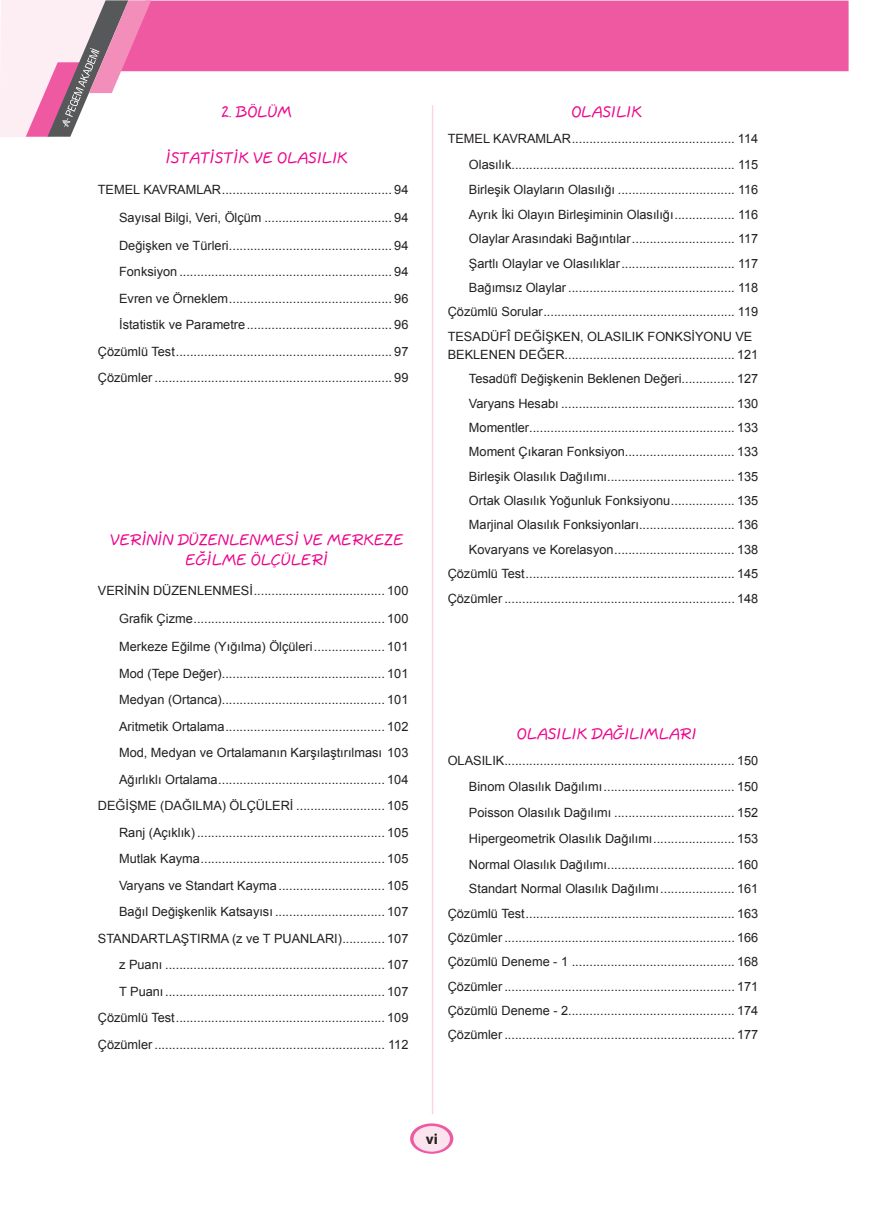
<style>
.page{position:relative;width:872px;height:1212px;background:#fff}
.page>*{position:absolute;margin:0;border:0;box-sizing:border-box;transform-origin:0 0}
.t1{font:16.5px/19.5px "Quill Script";color:#ed028c;text-align:center}
.t2{font:700 15px "Myriad Pro";color:#231f20}
.t3{font:12.75px/26.5px "Arial";color:#231f20;text-align:justify}
</style>
<div class="page">
<svg style="left:410px;top:1123px;width:43px;height:31px"></svg>
<div style="left:413px;top:1126px;width:37px;height:25px;background:#fce4ee;border-radius:50%"></div>
<hr style="left:432px;top:105px;width:1px;height:1009px;background:#ef59a1">
<div style="left:151px;top:1px;width:697px;height:70px;background:#ef59a1"></div>
<svg style="left:0;top:0;width:151px;height:137px"></svg>
<p class="t1" style="left:222px;top:102px;width:72px">2. BÖLÜM</p>
<p class="t1" style="left:166px;top:149px;width:183px">İSTATİSTİK VE OLASILIK</p>
<p class="t3" style="left:119px;top:175px;width:291px;line-height:28px;text-indent:-21px">TEMEL KAVRAMLAR................................................ 94<br>Sayısal Bilgi, Veri, Ölçüm .................................... 94<br>Değişken ve Türleri.............................................. 94</p>
<p class="t3" style="left:98px;top:258px;width:312px;text-align:right">Fonksiyon ............................................................ 94<br>Evren ve Örneklem.............................................. 96<br>İstatistik ve Parametre......................................... 96<br>Çözümlü Test............................................................. 97<br>Çözümler ................................................................... 99</p>
<p class="t1" style="left:110px;top:531px;width:295px">VERİNİN DÜZENLENMESİ VE MERKEZE<br>EĞİLME ÖLÇÜLERİ</p>
<p class="t3" style="left:119px;top:577px;width:291px;line-height:28px;text-indent:-21px">VERİNİN DÜZENLENMESİ..................................... 100<br>Grafik Çizme...................................................... 100<br>Merkeze Eğilme (Yığılma) Ölçüleri.................... 101</p>
<p class="t3" style="left:98px;top:660px;width:312px;text-align:right">Mod (Tepe Değer).............................................. 101<br>Medyan (Ortanca).............................................. 101<br>Aritmetik Ortalama............................................. 102<br>Mod, Medyan ve Ortalamanın Karşılaştırılması 103<br>Ağırlıklı Ortalama............................................... 104<br>DEĞİŞME (DAĞILMA) ÖLÇÜLERİ ......................... 105<br>Ranj (Açıklık) ..................................................... 105<br>Mutlak Kayma.................................................... 105<br>Varyans ve Standart Kayma.............................. 105<br>Bağıl Değişkenlik Katsayısı ............................... 107<br>STANDARTLAŞTIRMA (z ve T PUANLARI)............ 107 z Puanı .............................................................. 107<br>T Puanı.............................................................. 107<br>Çözümlü Test........................................................... 109<br>Çözümler ................................................................. 112</p>
<p class="t1" style="left:571px;top:102px;width:72px">OLASILIK</p>
<p class="t3" style="left:469px;top:125px;width:291px;line-height:26px;text-indent:-21px">TEMEL KAVRAMLAR.............................................. 114<br>Olasılık............................................................... 115<br>Birleşik Olayların Olasılığı ................................. 116</p>
<p class="t3" style="left:469px;top:201px;width:291px">Ayrık İki Olayın Birleşiminin Olasılığı................. 116</p>
<p class="t3" style="left:469px;top:226px;width:291px">Olaylar Arasındaki Bağıntılar............................. 117</p>
<p class="t3" style="left:469px;top:250px;width:291px">Şartlı Olaylar ve Olasılıklar................................ 117</p>
<p class="t3" style="left:469px;top:274px;width:291px">Bağımsız Olaylar ............................................... 118</p>
<p class="t3" style="left:448px;top:299px;width:312px">Çözümlü Sorular...................................................... 119</p>
<p class="t3" style="left:448px;top:323px;width:306px">TESADÜFÎ DEĞİŞKEN, OLASILIK FONKSİYONU VE</p>
<p class="t3" style="left:448px;top:342px;width:312px;line-height:24.5px;text-align:right">BEKLENEN DEĞER................................................ 121<br>Tesadüfî Değişkenin Beklenen Değeri............... 127<br>Varyans Hesabı ................................................. 130<br>Momentler.......................................................... 133<br>Moment Çıkaran Fonksiyon............................... 133<br>Birleşik Olasılık Dağılımı.................................... 135<br>Ortak Olasılık Yoğunluk Fonksiyonu.................. 135<br>Marjinal Olasılık Fonksiyonları........................... 136<br>Kovaryans ve Korelasyon.................................. 138<br>Çözümlü Test........................................................... 145<br>Çözümler ................................................................. 148</p>
<p class="t1" style="left:517px;top:725px;width:181px">OLASILIK DAĞILIMLARI</p>
<p class="t3" style="left:469px;top:748px;width:291px;line-height:26px;text-indent:-21px">OLASILIK................................................................. 150<br>Binom Olasılık Dağılımı..................................... 150<br>Poisson Olasılık Dağılımı .................................. 152<br>Hipergeometrik Olasılık Dağılımı....................... 153<br>Normal Olasılık Dağılımı.................................... 160</p>
<p class="t3" style="left:448px;top:876px;width:312px;line-height:24.5px;text-indent:21px">Standart Normal Olasılık Dağılımı..................... 161<br>Çözümlü Test........................................................... 163<br>Çözümler ................................................................. 166<br>Çözümlü Deneme - 1 .............................................. 168<br>Çözümler ................................................................. 171<br>Çözümlü Deneme - 2............................................... 174<br>Çözümler ................................................................. 177</p>
<p class="t2" style="left:426px;top:1129px;width:14px">vi</p>
</div>
